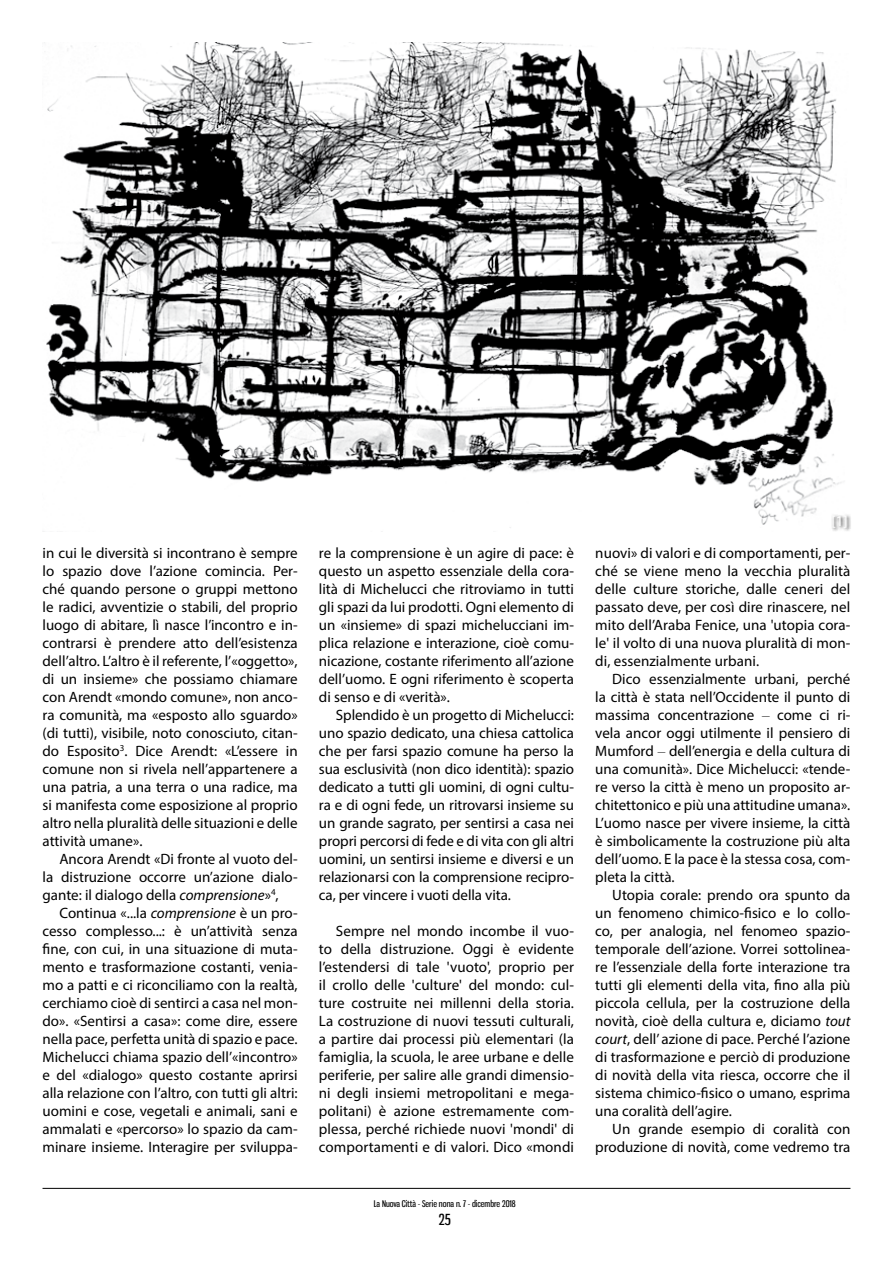
<style>
.page{position:relative;width:893px;height:1263px;background:#fff}
.page>*{position:absolute;margin:0;border:0;box-sizing:border-box;transform-origin:0 0}
.t1{font:15px/18px "Myriad Pro";color:#000;text-align:justify}
.t2{font:15px "Myriad Pro";color:#fff}
.t3{font:15px "Gnuolane Rg";color:#000}
.t4{font:9px "Gnuolane Rg";color:#000}
.s1{font-style:italic}
.s2{font-family:"Gill Sans";font-weight:300}
</style>
<div class="page">
<hr style="left:43px;top:1188px;width:807px;height:1px;background:#000">
<img style="left:46px;top:43px;width:796px;height:485px">
<svg style="left:831px;top:514px;width:20px;height:17px"></svg>
<p class="t1" style="left:43px;top:543px;width:257px">in cui le diversità si incontrano è sempre lo spazio dove l’azione comincia. Per&shy;ché quando persone o gruppi mettono le radici, avventizie o stabili, del proprio luogo di abitare, lì nasce l’incontro e in&shy;contrarsi è prendere atto dell’esistenza dell’altro. L’altro è il referente, l’«oggetto», di un insieme» che possiamo chiamare con Arendt «mondo comune», non anco&shy;ra comunità, ma «esposto allo sguardo» (di tutti), visibile, noto conosciuto, citan&shy;do Esposito<sup>3</sup>. Dice Arendt: «L’essere in comune non si rivela nell’appartenere a una patria, a una terra o una radice, ma si manifesta come esposizione al proprio altro nella pluralità delle situazioni e delle attività umane».</p>
<p class="t1" style="left:43px;top:849px;width:257px;text-indent:17px">Ancora Arendt «Di fronte al vuoto del&shy;la distruzione occorre un’azione dialo&shy;gante: il dialogo della <span class="s1">comprensione</span>»<sup>4</sup>,</p>
<p class="t1" style="left:43px;top:903px;width:257px;text-indent:17px">Continua «...la <span class="s1">comprensione</span> è un pro&shy;cesso complesso...: è un’attività senza fine, con cui, in una situazione di muta&shy;mento e trasformazione costanti, venia&shy;mo a patti e ci riconciliamo con la realtà, cerchiamo cioè di sentirci a casa nel mon&shy;do». «Sentirsi a casa»: come dire, essere nella pace, perfetta unità di spazio e pace.<br>Michelucci chiama spazio dell’«incontro» e del «dialogo» questo costante aprirsi alla relazione con l’altro, con tutti gli altri: uomini e cose, vegetali e animali, sani e ammalati e «percorso» lo spazio da cam&shy;minare insieme. Interagire per sviluppa-</p>
<p class="t1" style="left:319px;top:543px;width:257px">re la comprensione è un agire di pace: è questo un aspetto essenziale della cora&shy;lità di Michelucci che ritroviamo in tutti gli spazi da lui prodotti. Ogni elemento di un «insieme» di spazi michelucciani im&shy;plica relazione e interazione, cioè comu&shy;nicazione, costante riferimento all’azione dell’uomo. E ogni riferimento è scoperta di senso e di «verità».</p>
<p class="t1" style="left:319px;top:705px;width:257px;text-indent:17px">Splendido è un progetto di Michelucci: uno spazio dedicato, una chiesa cattolica che per farsi spazio comune ha perso la sua esclusività (non dico identità): spazio dedicato a tutti gli uomini, di ogni cultu&shy;ra e di ogni fede, un ritrovarsi insieme su un grande sagrato, per sentirsi a casa nei propri percorsi di fede e di vita con gli altri uomini, un sentirsi insieme e diversi e un relazionarsi con la comprensione recipro&shy;ca, per vincere i vuoti della vita.</p>
<p class="t1" style="left:319px;top:921px;width:257px;text-indent:17px">Sempre nel mondo incombe il vuo&shy;to della distruzione. Oggi è evidente l’estendersi di tale 'vuoto', proprio per il crollo delle 'culture' del mondo: cul&shy;ture costruite nei millenni della storia.<br>La costruzione di nuovi tessuti culturali, a partire dai processi più elementari (la famiglia, la scuola, le aree urbane e delle periferie, per salire alle grandi dimensio&shy;ni degli insiemi metropolitani e mega&shy;politani) è azione estremamente com&shy;plessa, perché richiede nuovi 'mondi' di comportamenti e di valori. Dico «mondi</p>
<p class="t4" style="left:374px;top:1198px;width:143px">La Nuova Città - Serie nona n. 7 - dicembre 2018</p>
<p class="t3" style="left:439px;top:1210px;width:14px">25</p>
<p class="t2" style="left:832px;top:511px;width:18px">[1]</p>
<p class="t1" style="left:595px;top:543px;width:257px">nuovi» di valori e di comportamenti, per&shy;ché se viene meno la vecchia pluralità delle culture storiche, dalle ceneri del passato deve, per così dire rinascere, nel mito dell’Araba Fenice, una 'utopia cora&shy;le' il volto di una nuova pluralità di mon&shy;di, essenzialmente urbani.</p>
<p class="t1" style="left:595px;top:669px;width:257px;text-indent:17px">Dico essenzialmente urbani, perché la città è stata nell’Occidente il punto di massima concentrazione <span class="s2">–</span> come ci ri&shy;vela ancor oggi utilmente il pensiero di Mumford <span class="s2">–</span> dell’energia e della cultura di una comunità». Dice Michelucci: «tende&shy;re verso la città è meno un proposito ar&shy;chitettonico e più una attitudine umana».<br>L’uomo nasce per vivere insieme, la città è simbolicamente la costruzione più alta dell’uomo. E la pace è la stessa cosa, com&shy;pleta la città.</p>
<p class="t1" style="left:595px;top:885px;width:257px;text-indent:17px">Utopia corale: prendo ora spunto da un fenomeno chimico-fisico e lo collo&shy;co, per analogia, nel fenomeo spazio&shy;temporale dell’azione. Vorrei sottolinea&shy;re l’essenziale della forte interazione tra tutti gli elementi della vita, fino alla più piccola cellula, per la costruzione della novità, cioè della cultura e, diciamo <span class="s1">tout court</span>, dell’ azione di pace. Perché l’azione di trasformazione e perciò di produzione di novità della vita riesca, occorre che il sistema chimico-fisico o umano, esprima una coralità dell’agire.</p>
<p class="t1" style="left:595px;top:1119px;width:257px;text-align:right">Un grande esempio di coralità con produzione di novità, come vedremo tra</p>
</div>
